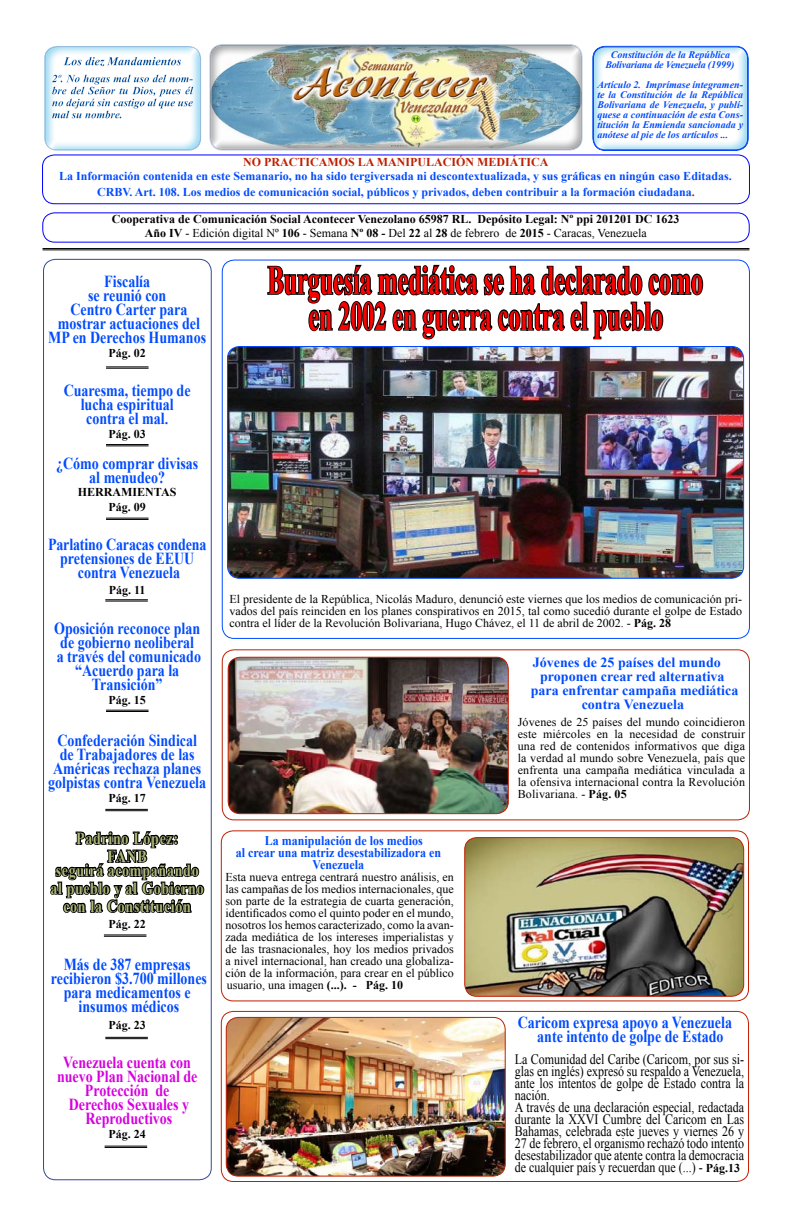
<style>
.page{position:relative;width:792px;height:1224px;background:#fff}
.page>*{position:absolute;margin:0;border:0;box-sizing:border-box;transform-origin:0 0}
.t1{font:700 40.8px/35.8px "Times New Roman";color:#f00;text-align:center;scale:.59 1}
.t2{font:700 16.8px/14px "Times New Roman";color:#004bff;text-align:center;scale:.83 1}
.t3{font:700 16.8px/14px "Times New Roman";color:#d600de;text-align:center;scale:.83 1}
.t4{font:700 16.8px/18px "Times New Roman";letter-spacing:.05em;color:#adb976;text-align:center;scale:.83 1}
.t5{font:14.4px/12px "Times New Roman";color:#000;scale:.83 1}
.t6{font:700 14px "Times New Roman";color:#004bff}
.t7{font:700 13.2px "Times New Roman";color:#004bff;scale:.91 1}
.t8{font:12px/12px "Times New Roman";color:#000;text-align:justify}
.t9{font:700 12px/14px "Times New Roman";color:#000;text-align:center}
.t10{font:700 12px/16px "Times New Roman";color:#004bff;text-align:center}
.t11{font:700 12px "Times New Roman";color:#bf1f00}
.t12{font:italic 700 10px/10px "Times New Roman";color:#004bff;text-align:center}
.s1{color:#bf1f00}
.s2{font-weight:400}
.s3{font-size:14px}
.s4{font-weight:700}
.s5{font-weight:700;font-size:12px}
</style>
<div class="page">
<div style="left:40px;top:42px;width:166px;height:112px;background:#009ee0;opacity:.4"></div>
<div style="left:588px;top:41px;width:168px;height:114px;background:#009ee0;opacity:.41"></div>
<div style="left:208px;top:43px;width:375px;height:109px;background:#000;opacity:.35"></div>
<div style="left:42px;top:155px;width:708px;height:49px;border:1px solid #00f;border-radius:12px"></div>
<div style="left:43px;top:213px;width:706px;height:29px;border:1px solid #00f;border-radius:12px"></div>
<hr style="left:43px;top:248px;width:706px;height:1px;background:#000">
<hr style="left:43px;top:250px;width:706px;height:1px;background:#000">
<svg style="left:50px;top:831px;width:155px;height:106px"></svg>
<div style="left:43px;top:259px;width:169px;height:921px;border:1px solid #324996;border-radius:12px"></div>
<svg style="left:266px;top:202px;width:438px;height:138px"></svg>
<img style="left:227px;top:347px;width:517px;height:230px">
<div style="left:227px;top:346px;width:517px;height:233px;border:1px solid #004bff;border-radius:12px"></div>
<div style="left:222px;top:649px;width:528px;height:171px;border:1px solid #bf1f00;border-radius:12px"></div>
<div style="left:221px;top:830px;width:528px;height:171px;border:1px solid #bf1f00;border-radius:12px"></div>
<div style="left:221px;top:1011px;width:528px;height:171px;border:1px solid #bf1f00;border-radius:12px"></div>
<img style="left:226px;top:1017px;width:278px;height:158px">
<div style="left:226px;top:1017px;width:280px;height:160px;border:1px solid #bf1f00;border-radius:12px"></div>
<img style="left:228px;top:657px;width:280px;height:157px">
<div style="left:228px;top:657px;width:281px;height:157px;border:1px solid #bf1f00;border-radius:12px"></div>
<img style="left:466px;top:838px;width:278px;height:157px">
<div style="left:464px;top:837px;width:280px;height:160px;border:1px solid #bf1f00;border-radius:12px"></div>
<hr style="left:106px;top:367px;width:43px;height:1px;background:#000">
<hr style="left:106px;top:368px;width:43px;height:1px;background:#000">
<hr style="left:105px;top:1146px;width:42px;height:1px;background:#000">
<hr style="left:105px;top:1147px;width:42px;height:1px;background:#000">
<hr style="left:104px;top:935px;width:42px;height:1px;background:#000">
<hr style="left:104px;top:936px;width:42px;height:1px;background:#000">
<hr style="left:105px;top:809px;width:43px;height:1px;background:#000">
<hr style="left:105px;top:810px;width:43px;height:1px;background:#000">
<hr style="left:105px;top:1037px;width:43px;height:1px;background:#000">
<hr style="left:105px;top:1038px;width:43px;height:1px;background:#000">
<hr style="left:106px;top:710px;width:43px;height:1px;background:#000">
<hr style="left:106px;top:711px;width:43px;height:1px;background:#000">
<hr style="left:105px;top:599px;width:43px;height:1px;background:#000">
<hr style="left:105px;top:601px;width:43px;height:1px;background:#000">
<hr style="left:106px;top:518px;width:43px;height:1px;background:#000">
<hr style="left:106px;top:519px;width:43px;height:1px;background:#000">
<hr style="left:106px;top:444px;width:43px;height:1px;background:#000">
<hr style="left:106px;top:446px;width:43px;height:1px;background:#000">
<p class="t12" style="left:605px;top:49px;width:131px">Constitución de la República<br>Bolivariana de Venezuela (1999)</p>
<p class="t12" style="left:597px;top:79px;width:147px;text-align:justify">Artículo 2. Imprímase íntegramen&shy;te la Constitución de la República Bolivariana de Venezuela, y publí&shy;quese a continuación de esta Cons&shy;titución la Enmienda sancionada y anótese al pie de los artículos ...</p>
<p class="t11" style="left:243px;top:154px;width:307px">NO PRACTICAMOS LA MANIPULACIÓN MEDIÁTICA</p>
<p class="t10" style="left:59px;top:168px;width:674px">La Información contenida en este Semanario, no ha sido tergiversada ni descontextualizada, y sus gráficas en ningún caso Editadas.<br>CRBV. Art. 108. Los medios de comunicación social, públicos y privados, deben contribuir a la formación ciudadana<span class="s1">.</span></p>
<p class="t9" style="left:112px;top:212px;width:569px">Cooperativa de Comunicación Social Acontecer Venezolano 65987 RL. Depósito Legal: Nº ppi 201201 DC 1623<br>Año IV <span class="s2">- Edición digital Nº</span> 106 <span class="s2">- Semana</span> Nº 08 - <span class="s2">Del</span> 22 <span class="s2">al</span> 28 <span class="s2">de febrero de</span> 2015 <span class="s2">- Caracas, Venezuela</span></p>
<h2 class="t2" style="left:48px;top:274px;width:192px">Fiscalía<br>se reunió con<br>Centro Carter para mostrar actuaciones del<br>MP en Derechos Humanos</h2>
<p class="t9" style="left:109px;top:345px;width:39px">Pág. 02</p>
<h2 class="t2" style="left:64px;top:383px;width:154px">Cuaresma, tiempo de lucha espiritual contra el mal<span class="s3">.</span></h2>
<p class="t9" style="left:109px;top:426px;width:39px">Pág. 03</p>
<h2 class="t2" style="left:56px;top:456px;width:173px">¿Cómo comprar divisas al menudeo?</h2>
<p class="t9" style="left:78px;top:484px;width:100px;line-height:15px">HERRAMIENTAS<br>Pág. 09</p>
<h2 class="t2" style="left:48px;top:537px;width:192px">Parlatino Caracas condena pretensiones de EEUU contra Venezuela</h2>
<p class="t9" style="left:109px;top:582px;width:38px">Pág. 11</p>
<h2 class="t2" style="left:54px;top:621px;width:178px">Oposición reconoce plan de gobierno neoliberal<br>a través del comunicado “Acuerdo para la<br>Transición”</h2>
<p class="t9" style="left:109px;top:692px;width:39px">Pág. 15</p>
<h2 class="t2" style="left:48px;top:733px;width:192px">Confederación Sindical<br>de Trabajadores de las<br>Américas rechaza planes golpistas contra Venezuela</h2>
<p class="t9" style="left:109px;top:790px;width:39px">Pág. 17</p>
<h2 class="t4" style="left:76px;top:829px;width:124px">Padrino López:<br>FANB</h2>
<h2 class="t4" style="left:51px;top:861px;width:186px">seguirá acompañando al pueblo y al Gobierno con la Constitución</h2>
<p class="t9" style="left:109px;top:916px;width:39px">Pág. 22</p>
<h2 class="t2" style="left:51px;top:957px;width:190px">Más de 387 empresas recibieron $3.700 millones para medicamentos e insumos médicos</h2>
<p class="t9" style="left:109px;top:1017px;width:39px">Pág. 23</p>
<h2 class="t3" style="left:57px;top:1055px;width:171px">Venezuela cuenta con nuevo Plan Nacional de<br>Protección de<br>Derechos Sexuales y<br>Reproductivos</h2>
<p class="t9" style="left:109px;top:1126px;width:39px">Pág. 24</p>
<h1 class="t1" style="left:268px;top:261px;width:739px">Burguesía mediática se ha declarado como en 2002 en guerra contra el pueblo</h1>
<p class="t8" style="left:229px;top:592px;width:514px">El presidente de la República, Nicolás Maduro, denunció este viernes que los medios de comunicación pri&shy;vados del país reinciden en los planes conspirativos en 2015, tal como sucedió durante el golpe de Estado contra el líder de la Revolución Bolivariana, Hugo Chávez, el 11 de abril de 2002. - <span class="s4">Pág. 28</span></p>
<p class="t6" style="left:533px;top:652px;width:189px">Jóvenes de 25 países del mundo</p>
<p class="t6" style="left:540px;top:666px;width:186px">proponen crear red alternativa</p>
<p class="t6" style="left:531px;top:680px;width:209px">para enfrentar campaña mediática</p>
<p class="t6" style="left:582px;top:694px;width:104px">contra Venezuela</p>
<p class="t8" style="left:518px;top:716px;width:229px">Jóvenes de 25 países del mundo coincidieron este miércoles en la necesidad de construir una red de contenidos informativos que diga la verdad al mundo sobre Venezuela, país que enfrenta una campaña mediática vinculada a la ofensiva internacional contra la Revolución Bolivariana. - <span class="s4">Pág. 05</span></p>
<p class="t7" style="left:265px;top:832px;width:175px">La manipulación de los medios</p>
<p class="t7" style="left:236px;top:844px;width:227px">al crear una matriz desestabilizadora en</p>
<p class="t7" style="left:313px;top:856px;width:58px">Venezuela</p>
<p class="t8" style="left:226px;top:871px;width:230px">Esta nueva entrega centrará nuestro análisis, en las campañas de los medios internacionales, que son parte de la estrategia de cuarta generación, identificados como el quinto poder en el mundo, nosotros los hemos caracterizado, como la avan&shy;zada mediática de los intereses imperialistas y de las trasnacionales, hoy los medios privados a nivel internacional, han creado una globaliza&shy;ción de la información, para crear en el público usuario, una imagen <span class="s4">(...). - Pág. 10</span></p>
<h2 class="t2" style="left:537px;top:1015px;width:236px;text-align:left;text-indent:-20px">Caricom expresa apoyo a Venezuela ante intento de golpe de Estado</h2>
<p class="t5" style="left:515px;top:1053px;width:278px">La Comunidad del Caribe (Caricom, por sus si&shy;glas en inglés) expresó su respaldo a Venezuela, ante los intentos de golpe de Estado contra la nación.<br>A través de una declaración especial, redactada durante la XXVI Cumbre del Caricom en Las Bahamas, celebrada este jueves y viernes 26 y 27 de febrero, el organismo rechazó todo intento desestabilizador que atente contra la democracia de cualquier país y recuerdan que (...) - <span class="s5">Pág.13</span></p>
</div>
